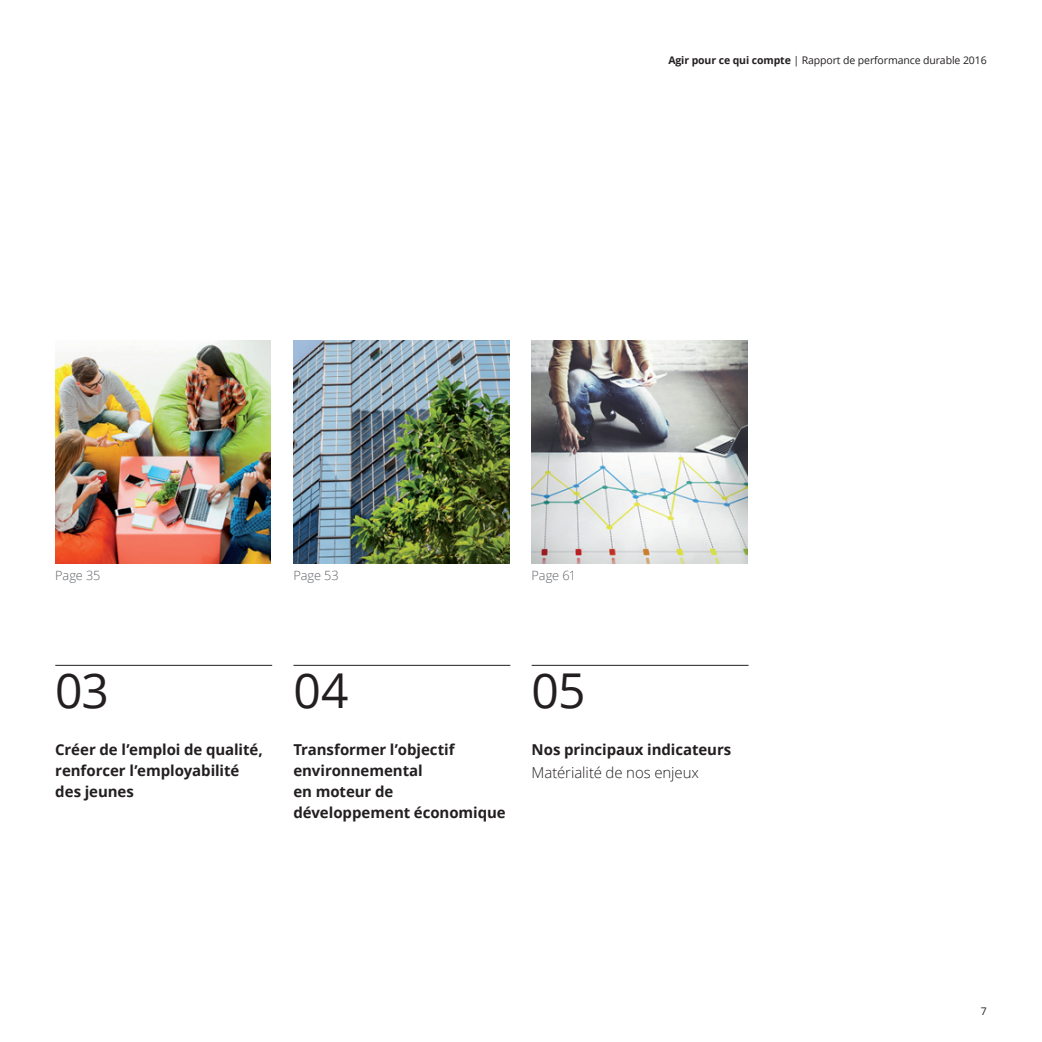
<style>
.page{position:relative;width:1042px;height:1042px;background:#fff}
.page>*{position:absolute;margin:0;border:0;box-sizing:border-box;transform-origin:0 0}
.Contents_number__32{font:48px "Open Sans";color:#231f20}
.Subhead_B__8_5_12pt{font:700 15px/21px "Open Sans";letter-spacing:-.005em;color:#231f20}
.Body_copy__8_5_12pt{font:300 15px "Open Sans";letter-spacing:-.005em;color:#231f20}
.Image_caption__8_5_1{font:300 12.75px "Open Sans";letter-spacing:-.01em;color:#5f6369}
.t1{font:10.5px "Open Sans";letter-spacing:-.01em;color:#231f20}
.s1{font-weight:700}
</style>
<div class="page">
<img style="left:55px;top:340px;width:216px;height:224px">
<hr style="left:55px;top:665px;width:217px;height:1px;background:#231f20">
<img style="left:293px;top:340px;width:216px;height:224px">
<hr style="left:293px;top:665px;width:217px;height:1px;background:#231f20">
<img style="left:531px;top:340px;width:216px;height:224px">
<hr style="left:531px;top:665px;width:217px;height:1px;background:#231f20">
<p class="t1" style="left:668px;top:53px;width:320px"><span class="s1">Agir pour ce qui compte</span> | Rapport de performance durable 2016</p>
<p class="Image_caption__8_5_1" style="left:55px;top:566px;width:47px">Page 35</p>
<p class="Image_caption__8_5_1" style="left:293px;top:566px;width:47px">Page 53</p>
<p class="Image_caption__8_5_1" style="left:531px;top:566px;width:46px">Page 61</p>
<p class="Contents_number__32" style="left:55px;top:658px;width:55px">03</p>
<p class="Subhead_B__8_5_12pt" style="left:55px;top:738px;width:209px">Créer de l’emploi de qualité,</p>
<p class="Subhead_B__8_5_12pt" style="left:55px;top:759px;width:186px">renforcer l’employabilité des jeunes</p>
<p class="Contents_number__32" style="left:293px;top:658px;width:57px">04</p>
<p class="Subhead_B__8_5_12pt" style="left:293px;top:738px;width:163px">Transformer l’objectif environnemental</p>
<p class="Subhead_B__8_5_12pt" style="left:293px;top:780px;width:214px">en moteur de développement économique</p>
<p class="Contents_number__32" style="left:531px;top:658px;width:55px">05</p>
<p class="Subhead_B__8_5_12pt" style="left:531px;top:738px;width:201px">Nos principaux indicateurs</p>
<p class="Body_copy__8_5_12pt" style="left:531px;top:762px;width:169px">Matérialité de nos enjeux</p>
<p class="t1" style="left:980px;top:1004px;width:8px">7</p>
</div>
